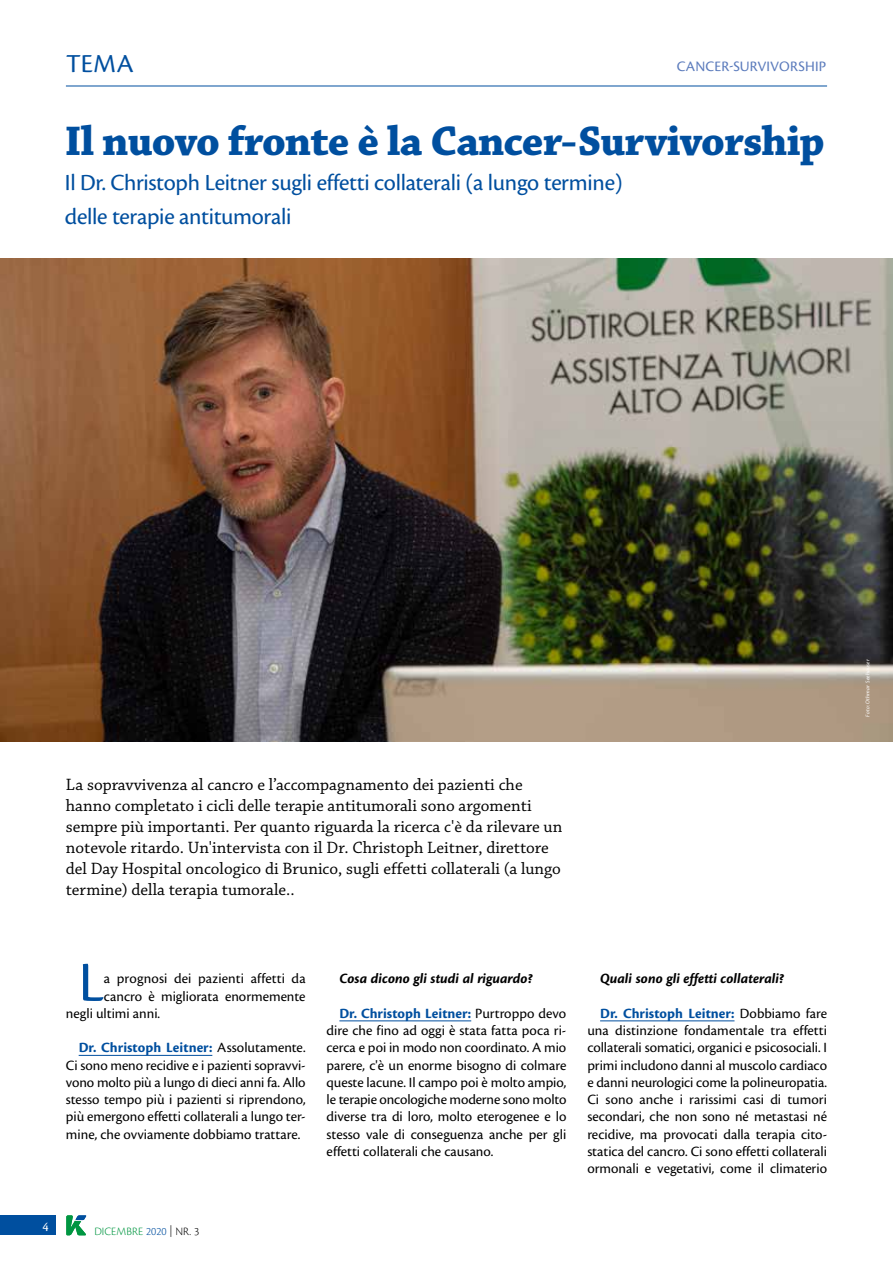
<style>
.page{position:relative;width:893px;height:1263px;background:#fff}
.page>*{position:absolute;margin:0;border:0;box-sizing:border-box;transform-origin:0 0}
.t1{font:58.65px "Cronos Pro";color:#004f9f}
.t2{font:700 43.5px "Chaparral Pro";letter-spacing:-.02em;color:#004f9f}
.t3{font:27px "Cronos Pro";color:#004f9f}
.t4{font:24px/34.5px "Cronos Pro";letter-spacing:-.01em;color:#004f9f}
.t5{font:17.25px/21px "Chaparral Pro";color:#000}
.t6{font:15px "Cronos Pro";letter-spacing:.01em;color:#5b7bbc}
.t7{font:14.7px/17.2px "Cronos Pro";color:#000;text-align:justify}
.t8{font:italic 700 14.7px "Cronos Pro";color:#000}
.t9{font:13.5px "Cronos Pro";color:#fff}
.t10{font:300 11.7px "Cronos Pro";letter-spacing:.005em;color:#009641}
.t11{font:italic 6px "Cronos Pro";letter-spacing:.025em;color:#fff}
.s1{font-weight:700;color:#004f9f}
.s2{color:#004f9f}
.s3{color:#000}
</style>
<div class="page">
<img style="left:0;top:259px;width:893px;height:483px">
<hr style="left:79px;top:1055px;width:133px;height:1px;background:#004f9f">
<hr style="left:339px;top:1020px;width:132px;height:1px;background:#004f9f">
<hr style="left:600px;top:1020px;width:134px;height:1px;background:#004f9f">
<div style="left:0;top:1215px;width:55px;height:20px;background:#004f9f"></div>
<svg style="left:66px;top:1215px;width:20px;height:20px"></svg>
<hr style="left:66px;top:86px;width:761px;height:1px;background:#004f9f">
<h3 class="t3" style="left:66px;top:48px;width:69px">TEMA</h3>
<p class="t6" style="left:677px;top:58px;width:151px">CANCER-SURVIVORSHIP</p>
<h2 class="t2" style="left:65px;top:116px;width:761px">Il nuovo fronte è la Cancer-Survivorship</h2>
<h3 class="t4" style="left:65px;top:165px;width:559px">Il Dr. Christoph Leitner sugli effetti collaterali (a lungo termine) delle terapie antitumorali</h3>
<p class="t5" style="left:66px;top:775px;width:498px">La sopravvivenza al cancro e l’accompagnamento dei pazienti che hanno completato i cicli delle terapie antitumorali sono argomenti sempre più importanti. Per quanto riguarda la ricerca c'è da rilevare un notevole ritardo. Un'intervista con il Dr. Christoph Leitner, direttore del Day Hospital oncologico di Brunico, sugli effetti collaterali (a lungo termine) della terapia tumorale..</p>
<h1 class="t1" style="left:79px;top:949px;width:27px">L</h1>
<p class="t7" style="left:104px;top:970px;width:203px">a prognosi dei pazienti affetti da</p>
<p class="t7" style="left:104px;top:987px;width:203px">cancro è migliorata enormemente</p>
<p class="t7" style="left:66px;top:1005px;width:96px">negli ultimi anni.</p>
<p class="t7" style="left:66px;top:1039px;width:241px;text-indent:13px"><span class="s1">Dr. Christoph Leitner:</span> Assolutamente.<br>Ci sono meno recidive e i pazienti sopravvi&shy;vono molto più a lungo di dieci anni fa. Allo stesso tempo più i pazienti si riprendono, più emergono effetti collaterali a lungo ter&shy;mine, che ovviamente dobbiamo trattare.</p>
<p class="t8" style="left:339px;top:970px;width:195px">Cosa dicono gli studi al riguardo?</p>
<p class="t7" style="left:327px;top:1005px;width:241px;text-indent:13px"><span class="s1">Dr. Christoph Leitner:</span> Purtroppo devo dire che fino ad oggi è stata fatta poca ri&shy;cerca e poi in modo non coordinato. A mio parere, c'è un enorme bisogno di colmare queste lacune. Il campo poi è molto ampio, le terapie oncologiche moderne sono molto diverse tra di loro, molto eterogenee e lo stesso vale di conseguenza anche per gli effetti collaterali che causano.</p>
<p class="t9" style="left:43px;top:1219px;width:8px">4</p>
<p class="t10" style="left:94px;top:1224px;width:106px">DICEMBRE <span class="s2">2020</span> <span class="s3">| NR. 3</span></p>
<p class="t8" style="left:600px;top:970px;width:186px">Quali sono gli effetti collaterali?</p>
<p class="t7" style="left:587px;top:1005px;width:241px;text-indent:13px"><span class="s1">Dr. Christoph Leitner:</span> Dobbiamo fare una distinzione fondamentale tra effetti collaterali somatici, organici e psicosociali. I primi includono danni al muscolo cardiaco e danni neurologici come la polineuropatia.<br>Ci sono anche i rarissimi casi di tumori secondari, che non sono né metastasi né recidive, ma provocati dalla terapia cito&shy;statica del cancro. Ci sono effetti collaterali ormonali e vegetativi, come il climaterio</p>
<p class="t11" style="left:864px;top:717px;width:59px;rotate:-90deg">Foto: Othmar Seehauser</p>
</div>
